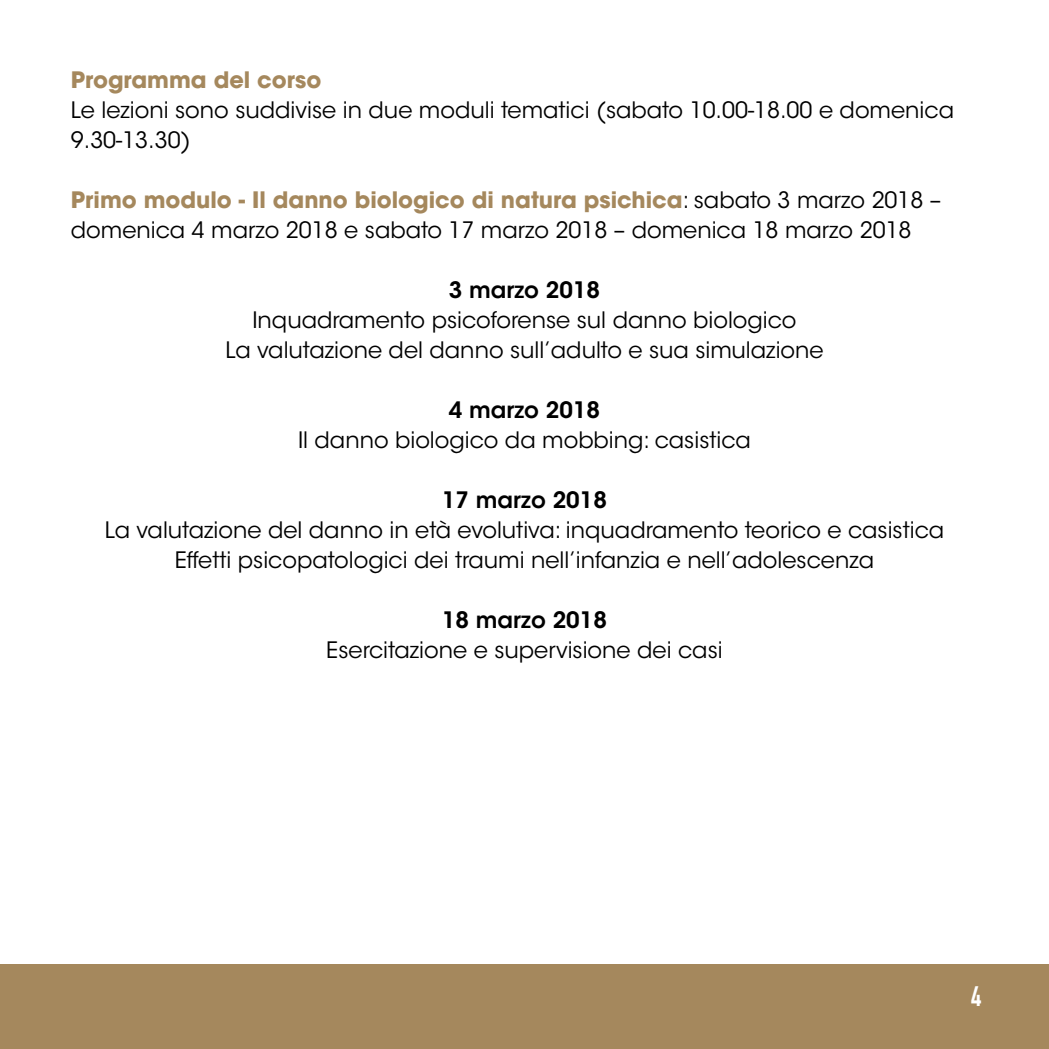
<style>
.page{position:relative;width:1049px;height:1049px;background:#fff}
.page>*{position:absolute;margin:0;border:0;box-sizing:border-box;transform-origin:0 0}
.t1{font:700 27.5px "DIN Condensed";color:#fff}
.t2{font:22.5px/30px "ITC Avant Garde Std";color:#000}
.t3{font:600 22.5px "ITC Avant Garde Std";color:#000}
.t4{font:700 22.5px "ITC Avant Garde Std";color:#a5885d}
.s1{font-weight:700;color:#a5885d}
</style>
<div class="page">
<div style="left:0;top:964px;width:1049px;height:85px;background:#a5885d"></div>
<p class="t4" style="left:71px;top:65px;width:252px">Programma del corso</p>
<p class="t2" style="left:71px;top:95px;width:885px">Le lezioni sono suddivise in due moduli tematici (sabato 10.00-18.00 e domenica<br>9.30-13.30)</p>
<p class="t2" style="left:71px;top:185px;width:872px"><span class="s1">Primo modulo - Il danno biologico di natura psichica</span>: sabato 3 marzo 2018 – domenica 4 marzo 2018 e sabato 17 marzo 2018 – domenica 18 marzo 2018</p>
<p class="t3" style="left:449px;top:275px;width:153px">3 marzo 2018</p>
<p class="t2" style="left:225px;top:305px;width:600px;text-align:center">Inquadramento psicoforense sul danno biologico<br>La valutazione del danno sull’adulto e sua simulazione</p>
<p class="t3" style="left:449px;top:395px;width:153px">4 marzo 2018</p>
<p class="t2" style="left:298px;top:425px;width:454px">Il danno biologico da mobbing: casistica</p>
<p class="t3" style="left:442px;top:485px;width:166px">17 marzo 2018</p>
<p class="t2" style="left:105px;top:515px;width:841px;text-align:center">La valutazione del danno in età evolutiva: inquadramento teorico e casistica<br>Effetti psicopatologici dei traumi nell’infanzia e nell’adolescenza</p>
<p class="t3" style="left:442px;top:605px;width:166px">18 marzo 2018</p>
<p class="t2" style="left:326px;top:635px;width:398px">Esercitazione e supervisione dei casi</p>
<p class="t1" style="left:971px;top:980px;width:12px">4</p>
</div>
